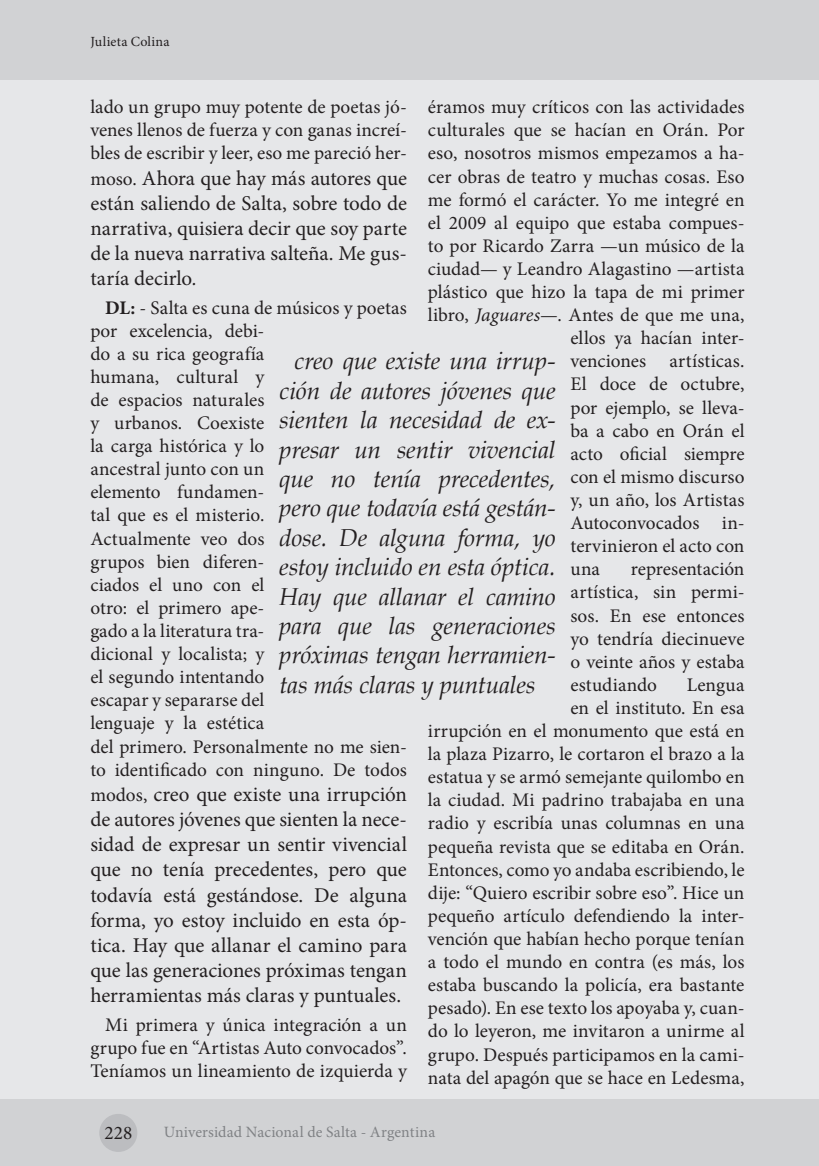
<style>
.page{position:relative;width:819px;height:1166px;background:#fff}
.page>*{position:absolute;margin:0;border:0;box-sizing:border-box;transform-origin:0 0}
.t1{font:italic 24.5px/29.4px "Book Antiqua";letter-spacing:-.005em;color:#231f20;text-align:justify}
.t2{font:21px/25.2px "Minion Pro";color:#231f20;text-align:justify}
.t3{font:19.25px/23.1px "Minion Pro";color:#231f20;text-align:justify}
.t4{font:15.75px "Minion Pro";letter-spacing:.005em;color:#808285}
.t5{font:14px "Minion Pro";letter-spacing:.025em;color:#231f20}
.s1{font-style:italic}
.s2{font-size:19.25px}
.s3{font-weight:700}
</style>
<div class="page">
<div style="left:0;top:79px;width:819px;height:1027px;background:#e6e7e9"></div>
<div style="left:0;top:1099px;width:819px;height:67px;background:#d1d2d4"></div>
<div style="left:99px;top:1114px;width:38px;height:38px;background:#bcbdc0;border-radius:50%"></div>
<div style="left:0;top:0;width:819px;height:79px;background:#d1d2d4"></div>
<p class="t5" style="left:90px;top:33px;width:81px">Julieta Colina</p>
<p class="t3" style="left:428px;top:96px;width:318px">éramos muy críticos con las actividades</p>
<p class="t3" style="left:428px;top:119px;width:318px">culturales que se hacían en Orán. Por</p>
<p class="t3" style="left:428px;top:142px;width:318px">eso, nosotros mismos empezamos a ha-</p>
<p class="t3" style="left:428px;top:165px;width:318px">cer obras de teatro y muchas cosas. Eso</p>
<p class="t3" style="left:428px;top:188px;width:318px">me formó el carácter. Yo me integré en</p>
<p class="t3" style="left:428px;top:211px;width:318px">el 2009 al equipo que estaba compues-</p>
<p class="t3" style="left:428px;top:234px;width:318px">to por Ricardo Zarra —un músico de la</p>
<p class="t3" style="left:428px;top:257px;width:318px">ciudad— y Leandro Alagastino —artista</p>
<p class="t3" style="left:428px;top:280px;width:318px">plástico que hizo la tapa de mi primer</p>
<p class="t3" style="left:428px;top:303px;width:318px">libro, <span class="s1">Jaguares</span>—. Antes de que me una,</p>
<p class="t3" style="left:570px;top:327px;width:175px">ellos ya hacían inter-</p>
<p class="t3" style="left:570px;top:350px;width:175px">venciones artísticas.</p>
<p class="t3" style="left:570px;top:373px;width:175px">El doce de octubre,</p>
<p class="t3" style="left:570px;top:396px;width:175px">por ejemplo, se lleva-</p>
<p class="t3" style="left:570px;top:419px;width:175px">ba a cabo en Orán el</p>
<p class="t3" style="left:570px;top:442px;width:175px">acto oficial siempre</p>
<p class="t3" style="left:570px;top:465px;width:175px">con el mismo discurso</p>
<p class="t3" style="left:570px;top:488px;width:175px">y, un año, los Artistas</p>
<p class="t3" style="left:570px;top:511px;width:175px">Autoconvocados in-</p>
<p class="t3" style="left:570px;top:534px;width:175px">tervinieron el acto con</p>
<p class="t3" style="left:570px;top:558px;width:31px">una</p>
<p class="t3" style="left:90px;top:96px;width:318px">lado un grupo muy potente de poetas jó&shy;venes llenos de fuerza y con ganas increí&shy;bles de escribir y leer, eso me pareció her-</p>
<p class="t2" style="left:90px;top:165px;width:318px"><span class="s2">moso.</span> Ahora que hay más autores que están saliendo de Salta, sobre todo de narrativa, quisiera decir que soy parte de la nueva narrativa salteña. Me gus&shy;taría decirlo<span class="s1">.</span></p>
<p class="t3" style="left:90px;top:296px;width:318px;text-align:left;text-indent:15px"><span class="s3">DL:</span> - Salta es cuna de músicos y poetas por excelencia, debi-<br>do a su rica geografía<br>humana, cultural y<br>de espacios naturales<br>y urbanos. Coexiste<br>la carga histórica y lo<br>ancestral junto con un<br>elemento fundamen-<br>tal que es el misterio.<br>Actualmente veo dos<br>grupos bien diferen-<br>ciados el uno con el<br>otro: el primero ape-<br>gado a la literatura tra-<br>dicional y localista; y<br>el segundo intentando<br>escapar y separarse del<br>lenguaje y la estética<br>del primero. Personalmente no me sien&shy;to identificado con ninguno. De todos</p>
<p class="t2" style="left:90px;top:781px;width:318px"><span class="s2">modos,</span> creo que existe una irrupción de autores jóvenes que sienten la nece&shy;sidad de expresar un sentir vivencial que no tenía precedentes, pero que todavía está gestándose. De alguna forma, yo estoy incluido en esta óp&shy;tica. Hay que allanar el camino para que las generaciones próximas tengan herramientas más claras y puntuales.</p>
<p class="t3" style="left:90px;top:1013px;width:318px;text-indent:15px">Mi primera y única integración a un grupo fue en “Artistas Auto convocados”.<br>Teníamos un lineamiento de izquierda y</p>
<p class="t1" style="left:279px;top:346px;width:278px;text-indent:15px">creo que existe una irrup&shy;ción de autores jóvenes que sienten la necesidad de ex&shy;presar un sentir vivencial que no tenía precedentes, pero que todavía está gestán&shy;dose. De alguna forma, yo estoy incluido en esta óptica.<br>Hay que allanar el camino para que las generaciones próximas tengan herramien&shy;tas más claras y puntuales</p>
<p class="t3" style="left:570px;top:558px;width:175px;text-indent:60px">representación artística, sin permi&shy;sos. En ese entonces yo tendría diecinueve o veinte años y estaba estudiando</p>
<p class="t3" style="left:428px;top:673px;width:318px;text-align:right">Lengua<br>en el instituto. En esa<br>irrupción en el monumento que está en la plaza Pizarro, le cortaron el brazo a la estatua y se armó semejante quilombo en la ciudad. Mi padrino trabajaba en una radio y escribía unas columnas en una pequeña revista que se editaba en Orán.<br>Entonces, como yo andaba escribiendo, le dije: “Quiero escribir sobre eso”. Hice un pequeño artículo defendiendo la inter&shy;vención que habían hecho porque tenían a todo el mundo en contra (es más, los estaba buscando la policía, era bastante pesado). En ese texto los apoyaba y, cuan&shy;do lo leyeron, me invitaron a unirme al grupo. Después participamos en la cami&shy;nata del apagón que se hace en Ledesma,</p>
<p class="t3" style="left:104px;top:1121px;width:29px">228</p>
<p class="t4" style="left:164px;top:1122px;width:273px">Universidad Nacional de Salta - Argentina</p>
</div>
